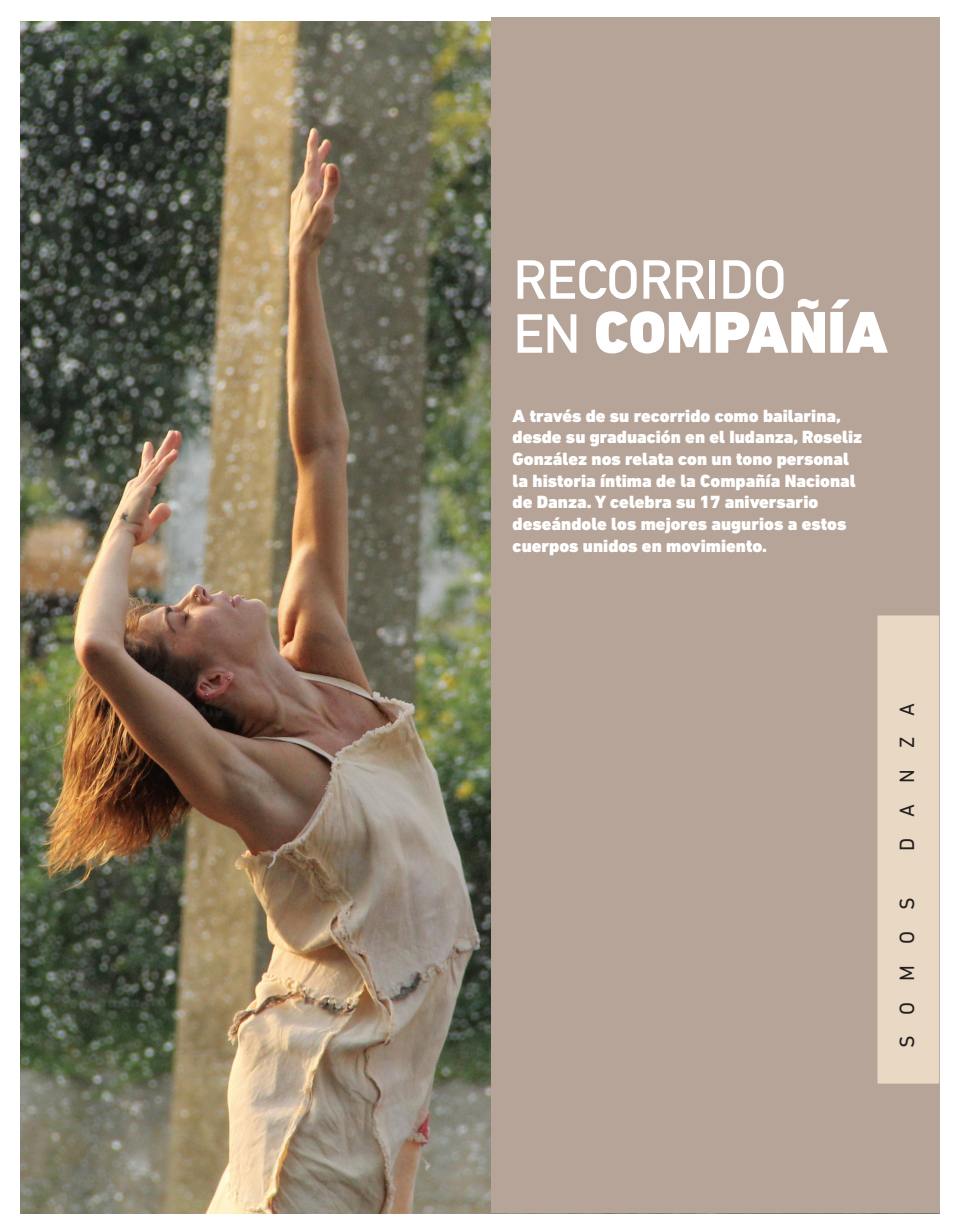
<style>
.page{position:relative;width:961px;height:1231px;background:#fff}
.page>*{position:absolute;margin:0;border:0;box-sizing:border-box;transform-origin:0 0}
.t1{font:900 60px "DIN Next LT Pro";color:#fff}
.t2{font:700 54px "DIN Alternate";color:#fff}
.t3{font:21px "DIN Next CYR";letter-spacing:1em;color:#231f20}
.t4{font:900 18px/21.6px "DIN Next LT Pro";color:#fff}
.s1{font-family:"DIN Alternate";font-weight:700;font-size:54px}
</style>
<div class="page">
<img style="left:21px;top:21px;width:470px;height:1192px">
<div style="left:491px;top:18px;width:448px;height:1195px;background:#b6a498"></div>
<div style="left:877px;top:615px;width:62px;height:468px;background:#e9d8c3;border:2px solid #e9d8c3"></div>
<p class="t2" style="left:513px;top:239px;width:274px">RECORRIDO</p>
<p class="t1" style="left:513px;top:296px;width:376px"><span class="s1">EN</span> COMPAÑÍA</p>
<p class="t4" style="left:512px;top:405px;width:351px">A través de su recorrido como bailarina, desde su graduación en el Iudanza, Roseliz González nos relata con un tono personal la historia íntima de la Compañía Nacional de Danza. Y celebra su 17 aniversario deseándole los mejores augurios a estos cuerpos unidos en movimiento.</p>
<p class="t3" style="left:894px;top:850px;width:149px;rotate:-90deg">DANZA</p>
<p class="t3" style="left:894px;top:1048px;width:152px;rotate:-90deg">SOMOS</p>
</div>
